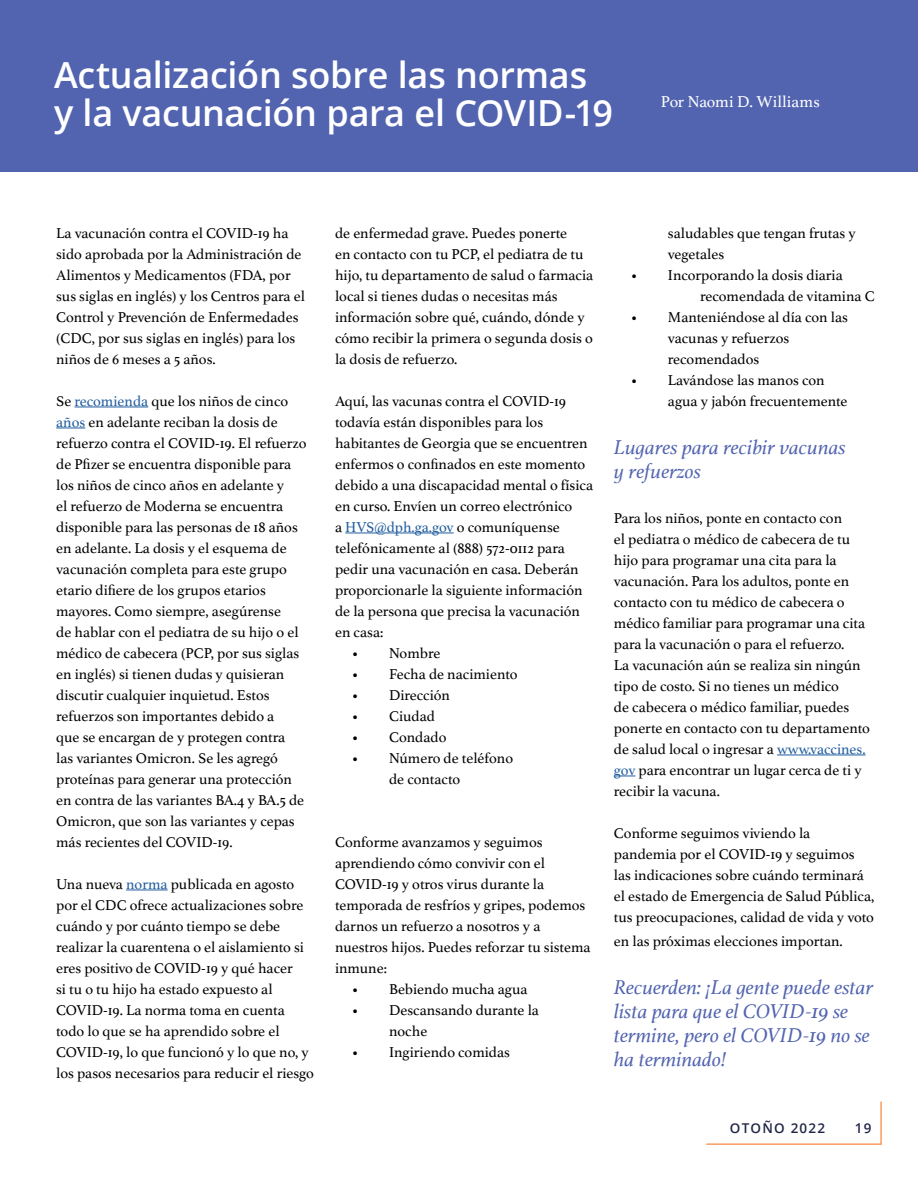
<style>
.page{position:relative;width:918px;height:1188px;background:#fff}
.page>*{position:absolute;margin:0;border:0;box-sizing:border-box;transform-origin:0 0}
.t1{font:600 36px/38.4px "Open Sans";letter-spacing:-.01em;color:#fff}
.t2{font:italic 21px/24px "Athelas";color:#5264b0}
.t3{font:16.5px "Athelas";color:#fff}
.t4{font:15px/21px "Athelas";color:#000}
.t5{font:600 13.5px "Open Sans";letter-spacing:.09em;color:#212647}
.s1{color:#215e9e}
</style>
<div class="page">
<svg style="left:706px;top:1101px;width:176px;height:44px"></svg>
<div style="left:0;top:0;width:918px;height:172px;background:#5264b0"></div>
<hr style="left:75px;top:407px;width:73px;height:1px;background:#215e9e">
<svg style="left:56px;top:428px;width:29px;height:1px"></svg>
<hr style="left:126px;top:890px;width:42px;height:1px;background:#215e9e">
<hr style="left:345px;top:533px;width:109px;height:1px;background:#215e9e">
<hr style="left:777px;top:755px;width:89px;height:1px;background:#215e9e">
<svg style="left:614px;top:776px;width:21px;height:1px"></svg>
<h1 class="t1" style="left:54px;top:55px;width:561px">Actualización sobre las normas y la vacunación para el COVID-19</h1>
<p class="t3" style="left:661px;top:89px;width:160px">Por Naomi D. Williams</p>
<p class="t4" style="left:56px;top:222px;width:250px">La vacunación contra el COVID-19 ha sido aprobada por la Administración de Alimentos y Medicamentos (FDA, por sus siglas en inglés) y los Centros para el Control y Prevención de Enfermedades (CDC, por sus siglas en inglés) para los niños de 6 meses a 5 años.</p>
<p class="t4" style="left:56px;top:390px;width:252px">Se <span class="s1">recomienda</span> que los niños de cinco <span class="s1">años</span> en adelante reciban la dosis de refuerzo contra el COVID-19. El refuerzo de Pfizer se encuentra disponible para los niños de cinco años en adelante y<br>el refuerzo de Moderna se encuentra disponible para las personas de 18 años en adelante. La dosis y el esquema de vacunación completa para este grupo etario difiere de los grupos etarios mayores. Como siempre, asegúrense<br>de hablar con el pediatra de su hijo o el médico de cabecera (PCP, por sus siglas en inglés) si tienen dudas y quisieran discutir cualquier inquietud. Estos refuerzos son importantes debido a<br>que se encargan de y protegen contra<br>las variantes Omicron. Se les agregó proteínas para generar una protección en contra de las variantes BA.4 y BA.5 de Omicron, que son las variantes y cepas más recientes del COVID-19.</p>
<p class="t4" style="left:56px;top:873px;width:259px">Una nueva <span class="s1">norma</span> publicada en agosto por el CDC ofrece actualizaciones sobre cuándo y por cuánto tiempo se debe realizar la cuarentena o el aislamiento si eres positivo de COVID-19 y qué hacer<br>si tu o tu hijo ha estado expuesto al COVID-19. La norma toma en cuenta todo lo que se ha aprendido sobre el COVID-19, lo que funcionó y lo que no, y los pasos necesarios para reducir el riesgo</p>
<p class="t4" style="left:335px;top:222px;width:260px">de enfermedad grave. Puedes ponerte<br>en contacto con tu PCP, el pediatra de tu hijo, tu departamento de salud o farmacia local si tienes dudas o necesitas más información sobre qué, cuándo, dónde y cómo recibir la primera o segunda dosis o la dosis de refuerzo.</p>
<p class="t4" style="left:335px;top:390px;width:260px">Aquí, las vacunas contra el COVID-19 todavía están disponibles para los habitantes de Georgia que se encuentren enfermos o confinados en este momento debido a una discapacidad mental o física en curso. Envíen un correo electrónico<br>a <span class="s1">HVS@dph.ga.gov</span> o comuníquense telefónicamente al (888) 572-0112 para pedir una vacunación en casa. Deberán proporcionarle la siguiente información de la persona que precisa la vacunación en casa:</p>
<p class="t4" style="left:352px;top:642px;width:90px">• Nombre</p>
<p class="t4" style="left:352px;top:663px;width:168px">• Fecha de nacimiento</p>
<p class="t4" style="left:352px;top:684px;width:100px">• Dirección</p>
<p class="t4" style="left:352px;top:705px;width:85px">• Ciudad</p>
<p class="t4" style="left:352px;top:726px;width:96px">• Condado</p>
<p class="t4" style="left:389px;top:747px;width:126px;text-indent:-37px">• Número de teléfono de contacto</p>
<p class="t4" style="left:335px;top:831px;width:257px">Conforme avanzamos y seguimos aprendiendo cómo convivir con el<br>COVID-19 y otros virus durante la temporada de resfríos y gripes, podemos darnos un refuerzo a nosotros y a nuestros hijos. Puedes reforzar tu sistema inmune:</p>
<p class="t4" style="left:352px;top:978px;width:178px">• Bebiendo mucha agua</p>
<p class="t4" style="left:389px;top:999px;width:151px;text-indent:-37px">• Descansando durante la noche</p>
<p class="t4" style="left:352px;top:1041px;width:160px">• Ingiriendo comidas</p>
<p class="t4" style="left:668px;top:222px;width:189px">saludables que tengan frutas y vegetales</p>
<p class="t4" style="left:700px;top:264px;width:176px;text-indent:-70px">• Incorporando la dosis diaria recomendada de vitamina C</p>
<p class="t4" style="left:668px;top:306px;width:182px;text-indent:-38px">• Manteniéndose al día con las vacunas y refuerzos recomendados</p>
<p class="t4" style="left:668px;top:369px;width:181px;text-indent:-38px">• Lavándose las manos con agua y jabón frecuentemente</p>
<h2 class="t2" style="left:614px;top:435px;width:234px">Lugares para recibir vacunas y refuerzos</h2>
<p class="t4" style="left:614px;top:507px;width:258px">Para los niños, ponte en contacto con<br>el pediatra o médico de cabecera de tu hijo para programar una cita para la vacunación. Para los adultos, ponte en contacto con tu médico de cabecera o médico familiar para programar una cita para la vacunación o para el refuerzo.<br>La vacunación aún se realiza sin ningún tipo de costo. Si no tienes un médico<br>de cabecera o médico familiar, puedes ponerte en contacto con tu departamento de salud local o ingresar a <span class="s1">www.vaccines. gov</span> para encontrar un lugar cerca de ti y recibir la vacuna.</p>
<p class="t4" style="left:614px;top:822px;width:262px">Conforme seguimos viviendo la pandemia por el COVID-19 y seguimos las indicaciones sobre cuándo terminará el estado de Emergencia de Salud Pública, tus preocupaciones, calidad de vida y voto</p>
<p class="t4" style="left:614px;top:930px;width:230px">en las próximas elecciones importan.</p>
<h2 class="t2" style="left:614px;top:975px;width:261px">Recuerden: ¡La gente puede estar lista para que el COVID-19 se termine, pero el COVID-19 no se ha terminado!</h2>
<p class="t5" style="left:730px;top:1119px;width:97px">OTOÑO 2022</p>
<p class="t5" style="left:855px;top:1119px;width:18px">19</p>
</div>
